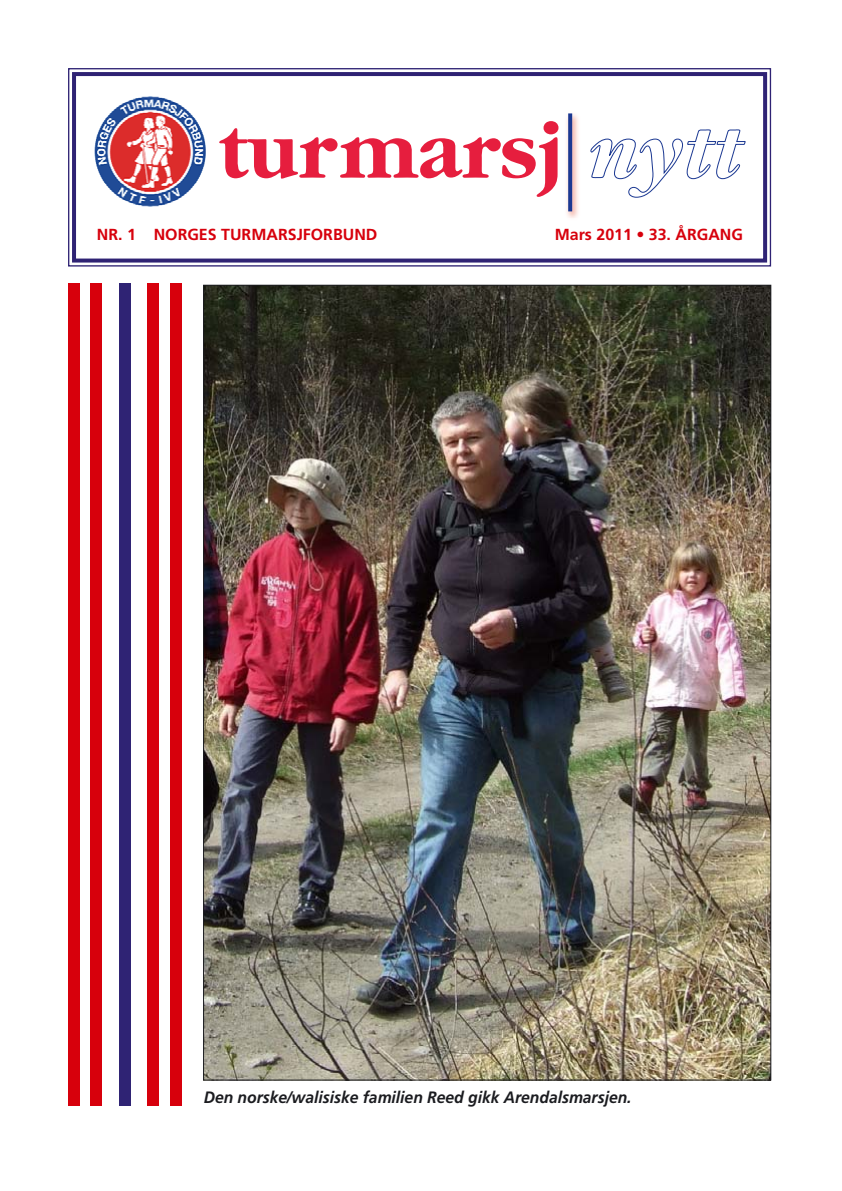
<style>
.page{position:relative;width:842px;height:1191px;background:#fff}
.page>*{position:absolute;margin:0;border:0;box-sizing:border-box;transform-origin:0 0}
.t1{font:700 84px "Garamond";color:#e61e3e}
.t2{font:italic 700 16.4px "Frutiger";color:#1b1c20;scale:.95 1}
.t3{font:700 16px "Frutiger";color:#d7000c}
.s1{font-style:italic;color:#fff}
</style>
<div class="page">
<div style="left:68px;top:68px;width:703px;height:198px;border:1px solid #2f2374"></div>
<div style="left:72px;top:72px;width:695px;height:190px;border:4px solid #2f2374"></div>
<img style="left:93px;top:95px;width:114px;height:113px;border-radius:50%">
<img style="left:205px;top:287px;width:564px;height:791px">
<div style="left:68px;top:283px;width:11px;height:823px;background:#d7000c"></div>
<div style="left:91px;top:283px;width:11px;height:823px;background:#d7000c"></div>
<div style="left:119px;top:283px;width:11px;height:823px;background:#2f2374"></div>
<div style="left:147px;top:283px;width:12px;height:823px;background:#d7000c"></div>
<div style="left:170px;top:283px;width:11px;height:823px;background:#d7000c"></div>
<img style="left:566px;top:113px;width:13px;height:105px">
<svg style="left:568px;top:113px;width:4px;height:98px"></svg>
<h1 class="t1" style="left:219px;top:118px;width:523px">turmarsj <span class="s1">nytt</span></h1>
<p class="t3" style="left:97px;top:228px;width:282px">NR. 1 NORGES TURMARSJFORBUND</p>
<p class="t3" style="left:555px;top:228px;width:190px">Mars 2011 • 33. ÅRGANG</p>
<p class="t2" style="left:204px;top:1090px;width:452px">Den norske/walisiske familien Reed gikk Arendalsmarsjen.</p>
</div>
